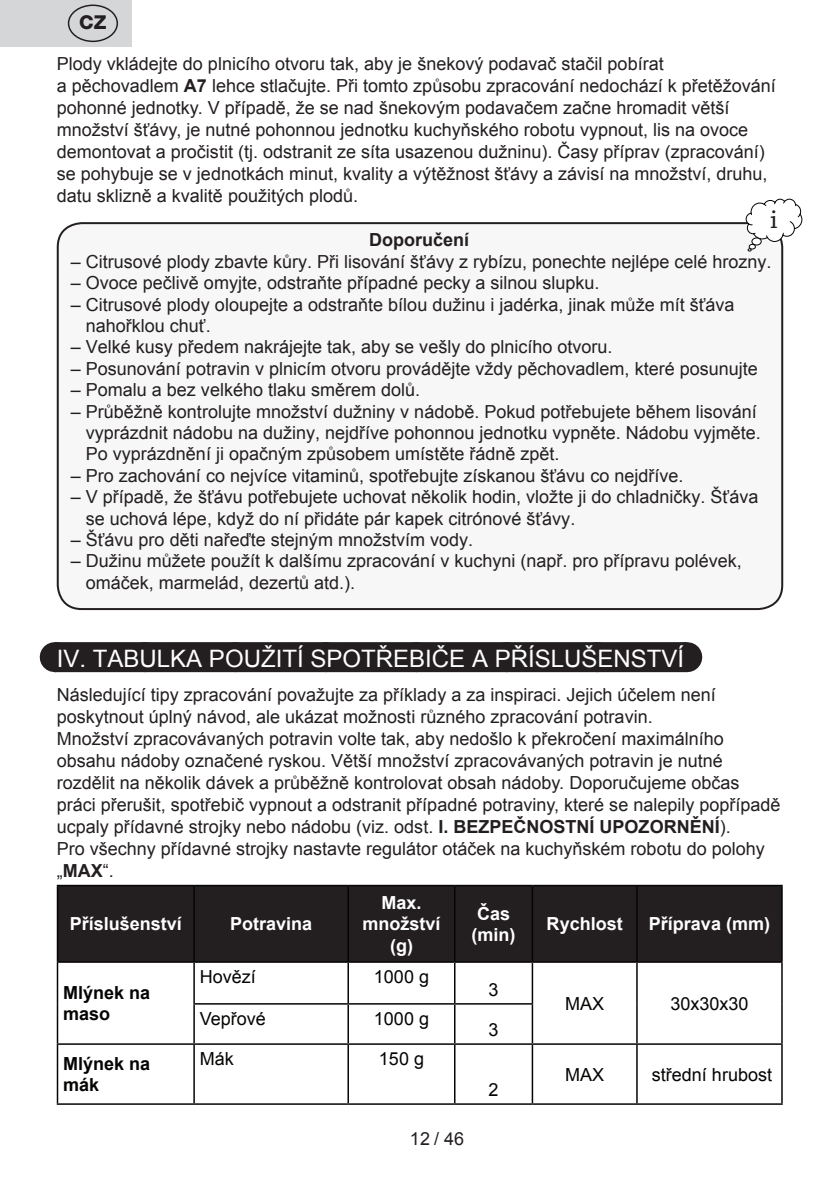
<style>
.page{position:relative;width:840px;height:1191px;background:#fff}
.page>*{position:absolute;margin:0;border:0;box-sizing:border-box;transform-origin:0 0}
.t1{font:28px "Chaparral Pro";color:#231f20}
.t2{font:24px "Arial";color:#fff}
.t3{font:800 19.2px "Helvetica Neue OT";color:#231f20}
.t4{font:18px/22px "Arial";color:#231f20}
.t5{font:700 18px/21.6px "Arial";color:#fff;text-align:center}
.t6{font:18px "Arial";color:#040503}
.t7{font:700 18px/21.6px "Arial";color:#040503}
.t8{font:700 18px "Arial";color:#231f20}
.s1{font-weight:700}
</style>
<div class="page">
<div style="left:55px;top:642px;width:631px;height:30px;background:#231f20"></div>
<svg style="left:146px;top:642px;width:494px;height:1px"></svg>
<hr style="left:686px;top:642px;width:1px;height:30px;background:#231f20">
<div style="left:58px;top:223px;width:723px;height:386px;background:#f7f7f8;border-radius:24px"></div>
<div style="left:57px;top:222px;width:725px;height:388px;border:2px solid #231f20;border-radius:24px"></div>
<svg style="left:745px;top:199px;width:56px;height:52px"></svg>
<div style="left:58px;top:886px;width:722px;height:75px;background:#231f20"></div>
<hr style="left:57px;top:884px;width:137px;height:2px;background:#040503">
<hr style="left:57px;top:886px;width:1px;height:75px;background:#040503">
<hr style="left:194px;top:884px;width:154px;height:2px;background:#040503">
<hr style="left:193px;top:886px;width:2px;height:75px;background:#040503">
<hr style="left:348px;top:884px;width:106px;height:2px;background:#040503">
<hr style="left:347px;top:886px;width:2px;height:75px;background:#040503">
<hr style="left:454px;top:884px;width:78px;height:2px;background:#040503">
<hr style="left:453px;top:886px;width:2px;height:75px;background:#040503">
<hr style="left:532px;top:884px;width:104px;height:2px;background:#040503">
<hr style="left:531px;top:886px;width:2px;height:75px;background:#040503">
<hr style="left:636px;top:884px;width:146px;height:2px;background:#040503">
<hr style="left:636px;top:886px;width:1px;height:75px;background:#040503">
<hr style="left:780px;top:886px;width:2px;height:75px;background:#040503">
<hr style="left:57px;top:961px;width:137px;height:1px;background:#040503">
<hr style="left:57px;top:962px;width:1px;height:42px;background:#040503">
<hr style="left:57px;top:1004px;width:1px;height:39px;background:#040503">
<hr style="left:194px;top:961px;width:154px;height:1px;background:#040503">
<hr style="left:193px;top:962px;width:2px;height:41px;background:#040503">
<hr style="left:348px;top:961px;width:106px;height:1px;background:#040503">
<hr style="left:347px;top:962px;width:2px;height:41px;background:#040503">
<hr style="left:454px;top:961px;width:78px;height:1px;background:#040503">
<hr style="left:453px;top:962px;width:2px;height:41px;background:#040503">
<hr style="left:532px;top:961px;width:104px;height:1px;background:#040503">
<hr style="left:531px;top:962px;width:2px;height:41px;background:#040503">
<hr style="left:636px;top:961px;width:146px;height:1px;background:#040503">
<hr style="left:636px;top:962px;width:1px;height:42px;background:#040503">
<hr style="left:780px;top:962px;width:2px;height:42px;background:#040503">
<hr style="left:636px;top:1004px;width:1px;height:39px;background:#040503">
<hr style="left:780px;top:1004px;width:2px;height:39px;background:#040503">
<hr style="left:193px;top:1003px;width:155px;height:1px;background:#040503">
<hr style="left:193px;top:1004px;width:2px;height:39px;background:#040503">
<hr style="left:348px;top:1003px;width:106px;height:1px;background:#040503">
<hr style="left:347px;top:1004px;width:2px;height:39px;background:#040503">
<hr style="left:454px;top:1003px;width:79px;height:1px;background:#040503">
<hr style="left:453px;top:1004px;width:2px;height:39px;background:#040503">
<hr style="left:531px;top:1004px;width:2px;height:39px;background:#040503">
<hr style="left:57px;top:1043px;width:137px;height:1px;background:#040503">
<hr style="left:57px;top:1044px;width:1px;height:59px;background:#040503">
<hr style="left:194px;top:1043px;width:154px;height:1px;background:#040503">
<hr style="left:193px;top:1044px;width:2px;height:59px;background:#040503">
<hr style="left:348px;top:1043px;width:106px;height:1px;background:#040503">
<hr style="left:347px;top:1044px;width:2px;height:59px;background:#040503">
<hr style="left:454px;top:1043px;width:78px;height:1px;background:#040503">
<hr style="left:453px;top:1044px;width:2px;height:59px;background:#040503">
<hr style="left:532px;top:1043px;width:104px;height:1px;background:#040503">
<hr style="left:531px;top:1044px;width:2px;height:59px;background:#040503">
<hr style="left:636px;top:1043px;width:146px;height:1px;background:#040503">
<hr style="left:636px;top:1044px;width:1px;height:59px;background:#040503">
<hr style="left:780px;top:1044px;width:2px;height:59px;background:#040503">
<hr style="left:57px;top:1103px;width:137px;height:1px;background:#040503">
<hr style="left:194px;top:1103px;width:154px;height:1px;background:#040503">
<hr style="left:348px;top:1103px;width:106px;height:1px;background:#040503">
<hr style="left:454px;top:1103px;width:78px;height:1px;background:#040503">
<hr style="left:532px;top:1103px;width:104px;height:1px;background:#040503">
<hr style="left:636px;top:1103px;width:146px;height:1px;background:#040503">
<div style="left:0;top:0;width:131px;height:47px;background:#d5d6d8"></div>
<div style="left:68px;top:5px;width:50px;height:37px;border:1px solid #231f20;border-radius:50%"></div>
<p class="t3" style="left:79px;top:11px;width:29px">CZ</p>
<p class="t4" style="left:57px;top:53px;width:720px">Plody vkládejte do plnicího otvoru tak, aby je šnekový podavač stačil pobírat<br>a pěchovadlem <span class="s1">A7</span> lehce stlačujte. Při tomto způsobu zpracování nedochází k přetěžování pohonné jednotky. V případě, že se nad šnekovým podavačem začne hromadit větší množství šťávy, je nutné pohonnou jednotku kuchyňského robotu vypnout, lis na ovoce demontovat a pročistit (tj. odstranit ze síta usazenou dužninu). Časy příprav (zpracování) se pohybuje se v jednotkách minut, kvality a výtěžnost šťávy a závisí na množství, druhu, datu sklizně a kvalitě použitých plodů.</p>
<p class="t8" style="left:369px;top:228px;width:102px">Doporučení</p>
<p class="t4" style="left:71px;top:250px;width:702px">– Citrusové plody zbavte kůry. Při lisování šťávy z rybízu, ponechte nejlépe celé hrozny.</p>
<p class="t4" style="left:71px;top:272px;width:530px">– Ovoce pečlivě omyjte, odstraňte případné pecky a silnou slupku.</p>
<p class="t4" style="left:86px;top:294px;width:650px;line-height:21.4px;text-indent:-15px">– Citrusové plody oloupejte a odstraňte bílou dužinu i jadérka, jinak může mít šťáva nahořklou chuť.</p>
<p class="t4" style="left:71px;top:336px;width:543px">– Velké kusy předem nakrájejte tak, aby se vešly do plnicího otvoru.</p>
<p class="t4" style="left:71px;top:357px;width:688px">– Posunování potravin v plnicím otvoru provádějte vždy pěchovadlem, které posunujte</p>
<p class="t4" style="left:71px;top:379px;width:351px">– Pomalu a bez velkého tlaku směrem dolů.</p>
<p class="t4" style="left:86px;top:401px;width:676px;line-height:21.4px;text-indent:-15px">– Průběžně kontrolujte množství dužniny v nádobě. Pokud potřebujete během lisování vyprázdnit nádobu na dužiny, nejdříve pohonnou jednotku vypněte. Nádobu vyjměte.<br>Po vyprázdnění ji opačným způsobem umístěte řádně zpět.</p>
<p class="t4" style="left:71px;top:465px;width:614px">– Pro zachování co nejvíce vitaminů, spotřebujte získanou šťávu co nejdříve.</p>
<p class="t4" style="left:86px;top:486px;width:673px;line-height:21.4px;text-indent:-15px">– V případě, že šťávu potřebujete uchovat několik hodin, vložte ji do chladničky. Šťáva se uchová lépe, když do ní přidáte pár kapek citrónové šťávy.</p>
<p class="t4" style="left:71px;top:529px;width:403px">– Šťávu pro děti nařeďte stejným množstvím vody.</p>
<p class="t4" style="left:86px;top:550px;width:657px;line-height:21.4px;text-indent:-15px">– Dužinu můžete použít k dalšímu zpracování v kuchyni (např. pro přípravu polévek, omáček, marmelád, dezertů atd.).</p>
<h1 class="t1" style="left:769px;top:204px;width:9px">i</h1>
<h2 class="t2" style="left:57px;top:643px;width:628px">IV. TABULKA POUŽITÍ SPOTŘEBIČE A PŘÍSLUŠENSTVÍ</h2>
<p class="t4" style="left:57px;top:683px;width:725px">Následující tipy zpracování považujte za příklady a za inspiraci. Jejich účelem není poskytnout úplný návod, ale ukázat možnosti různého zpracování potravin.<br>Množství zpracovávaných potravin volte tak, aby nedošlo k překročení maximálního obsahu nádoby označené ryskou. Větší množství zpracovávaných potravin je nutné rozdělit na několik dávek a průběžně kontrolovat obsah nádoby. Doporučujeme občas práci přerušit, spotřebič vypnout a odstranit případné potraviny, které se nalepily popřípadě ucpaly přídavné strojky nebo nádobu (viz. odst. <span class="s1">I. BEZPEČNOSTNÍ UPOZORNĚNÍ</span>).<br>Pro všechny přídavné strojky nastavte regulátor otáček na kuchyňském robotu do polohy „<span class="s1">MAX</span>“.</p>
<p class="t5" style="left:70px;top:914px;width:114px">Příslušenství</p>
<p class="t5" style="left:230px;top:914px;width:84px">Potravina</p>
<p class="t5" style="left:362px;top:892px;width:80px">Max. množství (g)</p>
<p class="t5" style="left:471px;top:903px;width:45px">Čas (min)</p>
<p class="t5" style="left:546px;top:914px;width:78px">Rychlost</p>
<p class="t5" style="left:648px;top:914px;width:123px">Příprava (mm)</p>
<p class="t7" style="left:63px;top:982px;width:89px">Mlýnek na maso</p>
<p class="t6" style="left:200px;top:965px;width:58px">Hovězí</p>
<p class="t6" style="left:374px;top:965px;width:57px">1000 g</p>
<p class="t6" style="left:200px;top:1007px;width:68px">Vepřové</p>
<p class="t6" style="left:374px;top:1007px;width:57px">1000 g</p>
<p class="t7" style="left:63px;top:1053px;width:89px">Mlýnek na mák</p>
<p class="t6" style="left:200px;top:1047px;width:36px">Mák</p>
<p class="t6" style="left:379px;top:1047px;width:47px">150 g</p>
<p class="t4" style="left:410px;top:1128px;width:56px">12 / 46</p>
<p class="t6" style="left:488px;top:977px;width:12px">3</p>
<p class="t6" style="left:488px;top:1018px;width:12px">3</p>
<p class="t6" style="left:488px;top:1078px;width:12px">2</p>
<p class="t6" style="left:565px;top:991px;width:41px">MAX</p>
<p class="t6" style="left:670px;top:991px;width:80px">30x30x30</p>
<p class="t6" style="left:565px;top:1062px;width:41px">MAX</p>
<p class="t6" style="left:651px;top:1062px;width:122px">střední hrubost</p>
</div>
